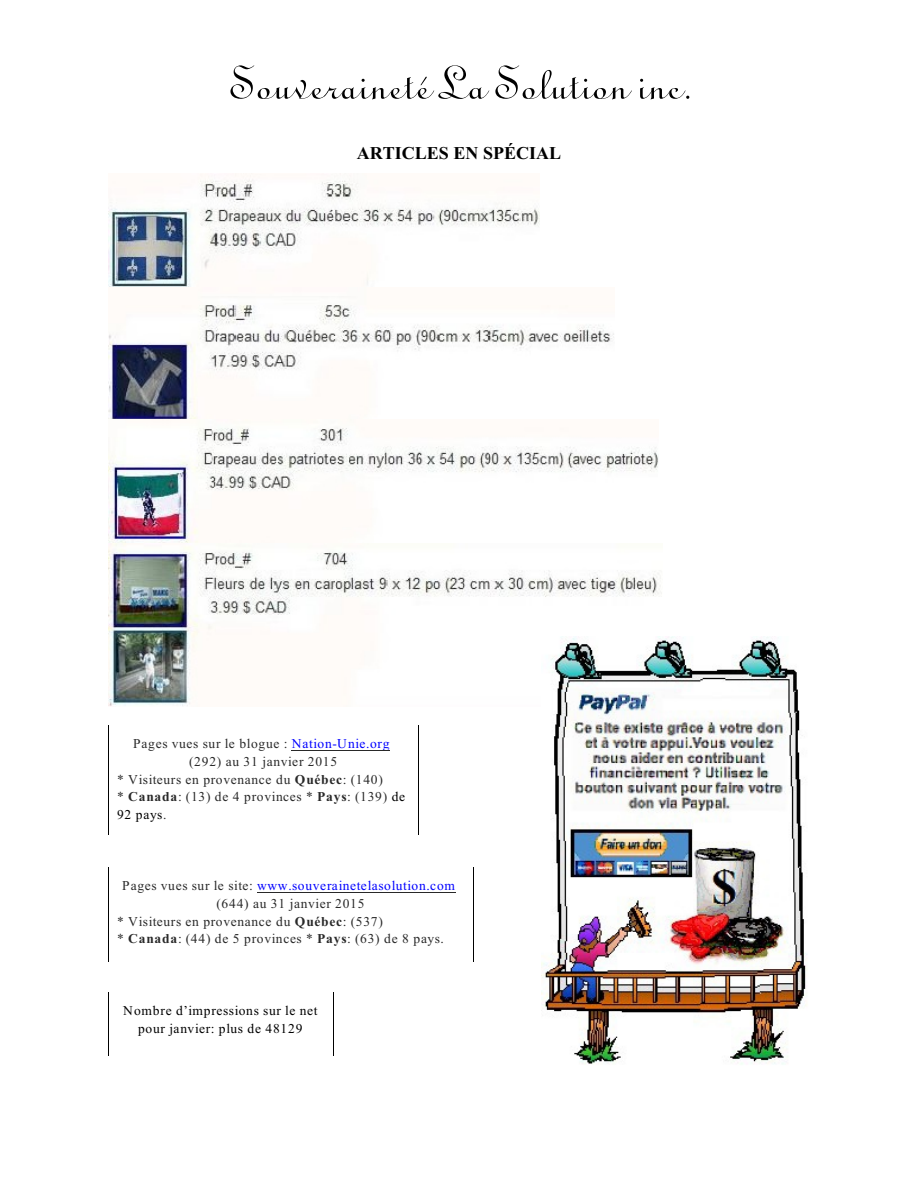
<style>
.page{position:relative;width:918px;height:1188px;background:#fff}
.page>*{position:absolute;margin:0;border:0;box-sizing:border-box;transform-origin:0 0}
.t1{font:52.5px "Typo Upright BT";letter-spacing:.005em;color:#000}
.t2{font:700 18px "Times New Roman";color:#000}
.t3{font:13.5px "Times New Roman";letter-spacing:.045em;color:#292929}
.t4{font:13.5px/17.7px "Times New Roman";letter-spacing:.055em;color:#000;text-align:center}
.t5{font:13.5px "Times New Roman";letter-spacing:.045em;color:#00f}
.s1{color:#00f}
.s2{font-weight:700}
.s3{color:#000}
.s4{color:#292929}
</style>
<div class="page">
<hr style="left:257px;top:893px;width:199px;height:1px;background:#292929">
<img style="left:108px;top:173px;width:432px;height:114px">
<img style="left:108px;top:305px;width:506px;height:114px">
<img style="left:108px;top:420px;width:550px;height:123px">
<img style="left:108px;top:543px;width:554px;height:163px">
<img style="left:542px;top:636px;width:265px;height:429px">
<hr style="left:292px;top:751px;width:98px;height:1px;background:#292929">
<h1 class="t1" style="left:228px;top:59px;width:463px">Souveraineté La Solution inc.</h1>
<h2 class="t2" style="left:357px;top:147px;width:206px">ARTICLES EN SPÉCIAL</h2>
<p class="t3" style="left:133px;top:739px;width:258px">Pages vues sur le blogue : <span class="s1">Nation-Unie.org</span></p>
<p class="t3" style="left:189px;top:756px;width:150px">(292) au 31 janvier 2015</p>
<p class="t3" style="left:117px;top:774px;width:268px">* Visiteurs en provenance du <span class="s2">Québec</span>: (140)</p>
<p class="t3" style="left:117px;top:792px;width:290px">* <span class="s2">Canada</span>: (13) de 4 provinces * <span class="s2">Pays</span>: (139) <span class="s3">de</span></p>
<p class="t4" style="left:117px;top:807px;width:51px">92 pays<span class="s4">.</span></p>
<p class="t5" style="left:122px;top:881px;width:334px"><span class="s4">Pages vues sur le site:</span> www.souverainetelasolution.com</p>
<p class="t3" style="left:217px;top:898px;width:150px">(644) au 31 janvier 2015</p>
<p class="t3" style="left:117px;top:916px;width:268px">* Visiteurs en provenance du <span class="s2">Québec</span>: (537)</p>
<p class="t3" style="left:117px;top:934px;width:329px">* <span class="s2">Canada</span>: (44) de 5 provinces * <span class="s2">Pays</span>: (63) de 8 pays.</p>
<p class="t4" style="left:123px;top:1003px;width:196px">Nombre d’impressions sur le net pour janvier: plus de 48129</p>
</div>
